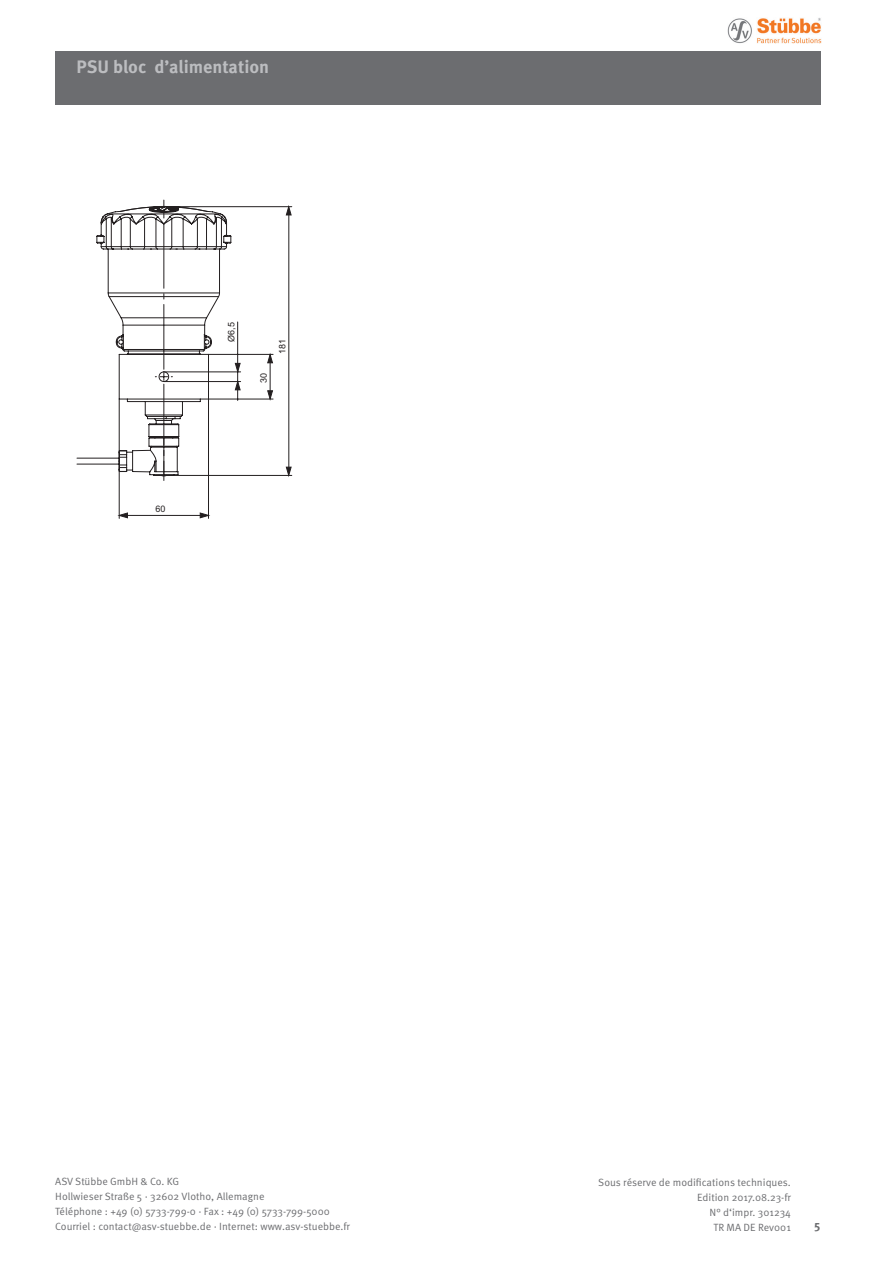
<style>
.page{position:relative;width:893px;height:1263px;background:#fff}
.page>*{position:absolute;margin:0;border:0;box-sizing:border-box;transform-origin:0 0}
.t1{font:700 18px "Meta Pro";letter-spacing:-.01em;color:#bcbdc0}
.t2{font:700 12px "Meta Pro";color:#6c6d70}
.t3{font:10.5px/15px "Meta Pro Norm";color:#6c6d70}
.t4{font:9px "Arial";color:#231f20}
</style>
<div class="page">
<div style="left:55px;top:51px;width:766px;height:53px;background:#6c6d70"></div>
<img style="left:728px;top:18px;width:94px;height:26px">
<svg style="left:117px;top:206px;width:175px;height:313px"></svg>
<svg style="left:286px;top:206px;width:5px;height:9px"></svg>
<svg style="left:286px;top:467px;width:5px;height:9px"></svg>
<svg style="left:268px;top:391px;width:5px;height:9px"></svg>
<svg style="left:268px;top:354px;width:5px;height:9px"></svg>
<svg style="left:77px;top:200px;width:163px;height:280px"></svg>
<svg style="left:119px;top:513px;width:9px;height:5px"></svg>
<svg style="left:200px;top:513px;width:9px;height:5px"></svg>
<h1 class="t1" style="left:77px;top:53px;width:194px">PSU bloc d’alimentation</h1>
<p class="t4" style="left:156px;top:503px;width:11px">60</p>
<p class="t4" style="left:225px;top:342px;width:21px;rotate:-90deg">Ø6,5</p>
<p class="t4" style="left:258px;top:383px;width:11px;rotate:-90deg">30</p>
<p class="t4" style="left:277px;top:354px;width:16px;rotate:-90deg">181</p>
<p class="t3" style="left:55px;top:1173px;width:296px">ASV Stübbe GmbH &amp; Co. KG<br>Hollwieser Straße 5 · 32602 Vlotho, Allemagne<br>Téléphone : +49 (0) 5733-799-0 · Fax : +49 (0) 5733-799-5000<br>Courriel : contact@asv-stuebbe.de · Internet: www.asv-stuebbe.fr</p>
<p class="t3" style="left:598px;top:1174px;width:194px;text-align:right">Sous réserve de modifications techniques.<br>Edition 2017.08.23-fr<br>N° d‘impr. 301234<br>TR MA DE Rev001</p>
<p class="t2" style="left:814px;top:1217px;width:8px">5</p>
</div>
